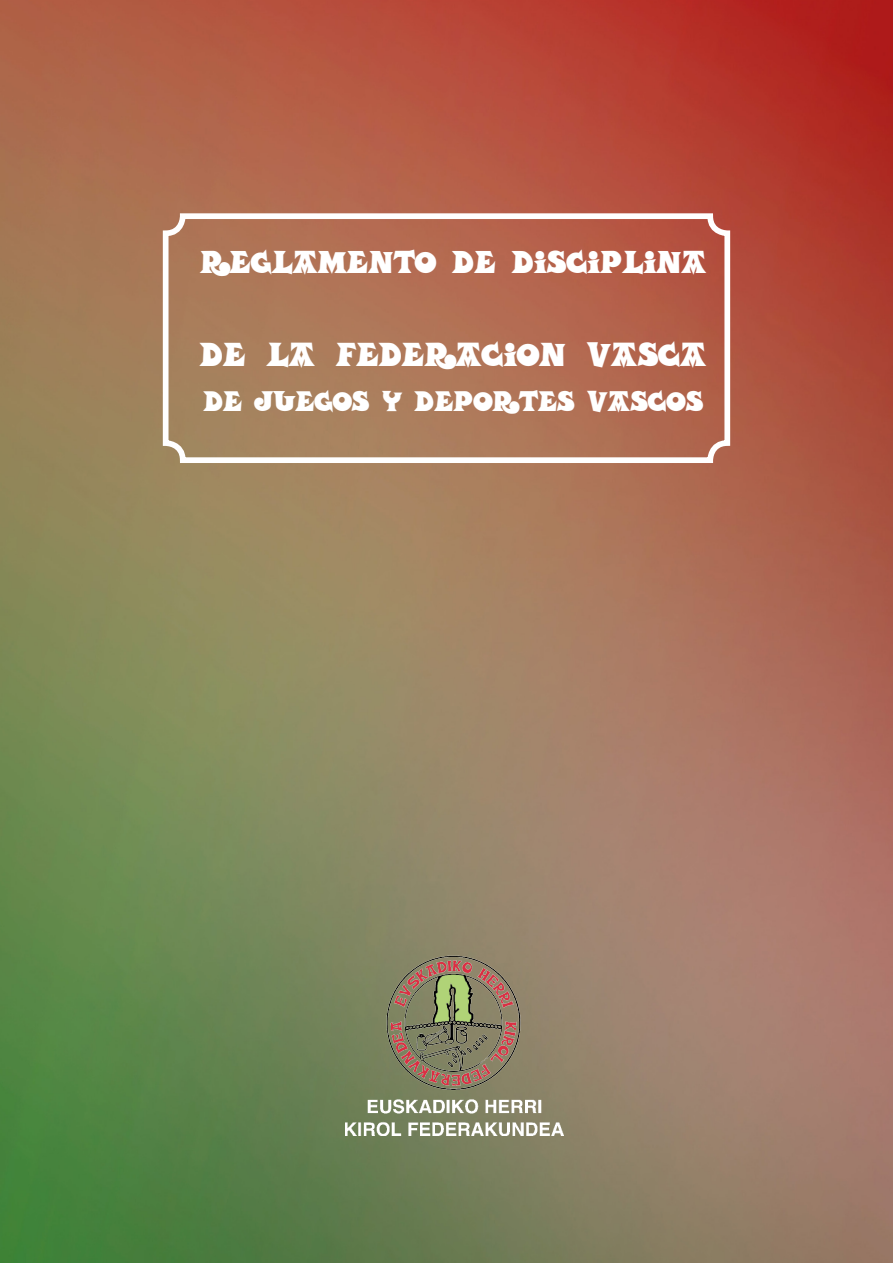
<style>
.page{position:relative;width:893px;height:1263px;background:#fff}
.page>*{position:absolute;margin:0;border:0;box-sizing:border-box;transform-origin:0 0}
.t1{font:30px "VASCA";letter-spacing:-.02em;color:#fff}
.t2{font:28.5px "VASCA";letter-spacing:-.02em;color:#fff}
.t3{font:25.5px "VASCA";letter-spacing:-.02em;color:#fff}
</style>
<div class="page">
<img style="left:0;top:0;width:893px;height:1263px">
<div style="left:163px;top:213px;width:567px;height:250px;border:6px solid #fff;border-radius:17px"></div>
<img style="left:346px;top:1097px;width:218px;height:38px">
<img style="left:351px;top:944px;width:211px;height:156px">
<p class="t2" style="left:200px;top:249px;width:509px">REGLAMENTO DE DISCIPLINA</p>
<p class="t1" style="left:200px;top:340px;width:509px">DE LA FEDERACION VASCA</p>
<p class="t3" style="left:203px;top:389px;width:502px">DE JUEGOS Y DEPORTES VASCOS</p>
</div>
